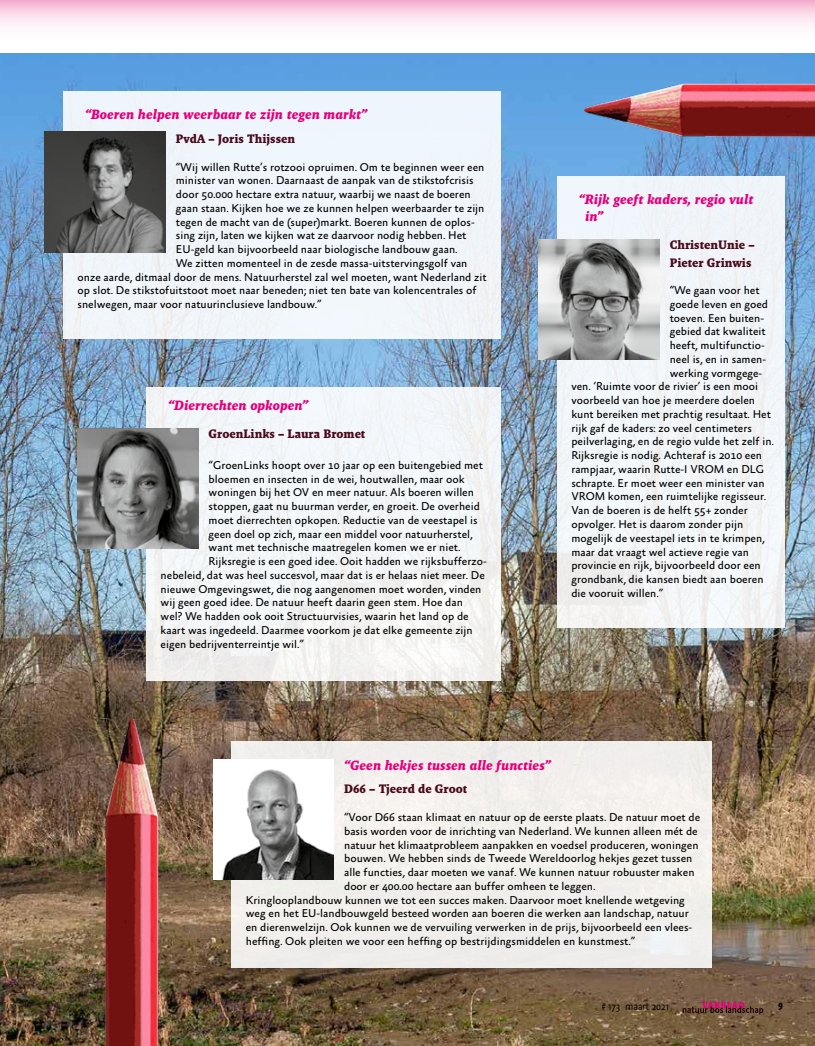
<style>
.page{position:relative;width:815px;height:1046px;background:#fff}
.page>*{position:absolute;margin:0;border:0;box-sizing:border-box;transform-origin:0 0}
.t1{font:italic 700 13.75px/17.5px "Malaga";color:#e5007c}
.t2{font:700 12.5px/17.5px "Malaga";color:#4a0b1c}
.t3{font:11.5px "Absara Sans";color:#000}
.t4{font:300 10.38px "Absara Sans Head";color:#000}
.t5{font:500 10.38px "Absara Sans TF Head";color:#000}
</style>
<div class="page">
<img style="left:0;top:53px;width:815px;height:992px">
<svg style="left:0;top:0;width:815px;height:26px"></svg>
<div style="left:63px;top:91px;width:438px;height:247px;background:#f0f6fc"></div>
<img style="left:45px;top:132px;width:120px;height:120px">
<div style="left:232px;top:741px;width:480px;height:226px;background:#f1efec"></div>
<img style="left:213px;top:759px;width:120px;height:120px">
<div style="left:146px;top:387px;width:355px;height:293px;background:linear-gradient(to right,#f0f3f5,#f4f5f6)"></div>
<img style="left:78px;top:428px;width:120px;height:120px">
<div style="left:557px;top:176px;width:227px;height:451px;background:#f1f5f9"></div>
<img style="left:539px;top:239px;width:120px;height:121px">
<img style="left:585px;top:54px;width:230px;height:125px">
<img style="left:63px;top:718px;width:125px;height:327px">
<svg style="left:683px;top:1001px;width:80px;height:13px"></svg>
<p class="t1" style="left:85px;top:106px;width:284px">“Boeren helpen weerbaar te zijn tegen markt”</p>
<p class="t2" style="left:176px;top:130px;width:121px">PvdA – Joris Thijssen</p>
<p class="t3" style="left:176px;top:161px;width:310px">“Wij willen Rutte’s rotzooi opruimen. Om te beginnen weer een</p>
<p class="t3" style="left:176px;top:174px;width:299px">minister van wonen. Daarnaast de aanpak van de stikstofcrisis</p>
<p class="t3" style="left:176px;top:188px;width:296px">door 50.000 hectare extra natuur, waarbij we naast de boeren</p>
<p class="t3" style="left:176px;top:202px;width:310px">gaan staan. Kijken hoe we ze kunnen helpen weerbaarder te zijn</p>
<p class="t3" style="left:176px;top:216px;width:300px">tegen de macht van de (super)markt. Boeren kunnen de oplos-</p>
<p class="t3" style="left:176px;top:229px;width:292px">sing zijn, laten we kijken wat ze daarvoor nodig hebben. Het</p>
<p class="t3" style="left:176px;top:243px;width:283px">EU-geld kan bijvoorbeeld naar biologische landbouw gaan.</p>
<p class="t3" style="left:176px;top:257px;width:293px">We zitten momenteel in de zesde massa-uitstervingsgolf van</p>
<p class="t3" style="left:78px;top:271px;width:411px">onze aarde, ditmaal door de mens. Natuurherstel zal wel moeten, want Nederland zit</p>
<p class="t3" style="left:78px;top:284px;width:400px">op slot. De stikstofuitstoot moet naar beneden; niet ten bate van kolencentrales of</p>
<p class="t3" style="left:78px;top:298px;width:245px">snelwegen, maar voor natuurinclusieve landbouw.”</p>
<p class="t1" style="left:168px;top:396px;width:142px">“Dierrechten opkopen”</p>
<p class="t2" style="left:209px;top:424px;width:158px">GroenLinks – Laura Bromet</p>
<p class="t3" style="left:209px;top:459px;width:276px">“GroenLinks hoopt over 10 jaar op een buitengebied met</p>
<p class="t3" style="left:209px;top:472px;width:257px">bloemen en insecten in de wei, houtwallen, maar ook</p>
<p class="t3" style="left:209px;top:486px;width:267px">woningen bij het OV en meer natuur. Als boeren willen</p>
<p class="t3" style="left:209px;top:500px;width:273px">stoppen, gaat nu buurman verder, en groeit. De overheid</p>
<p class="t3" style="left:209px;top:514px;width:270px">moet dierrechten opkopen. Reductie van de veestapel is</p>
<p class="t3" style="left:209px;top:527px;width:265px">geen doel op zich, maar een middel voor natuurherstel,</p>
<p class="t3" style="left:209px;top:541px;width:253px">want met technische maatregelen komen we er niet.</p>
<p class="t3" style="left:209px;top:555px;width:280px">Rijksregie is een goed idee. Ooit hadden we rijksbufferzo-</p>
<p class="t3" style="left:161px;top:569px;width:326px">nebeleid, dat was heel succesvol, maar dat is er helaas niet meer. De</p>
<p class="t3" style="left:161px;top:582px;width:322px">nieuwe Omgevingswet, die nog aangenomen moet worden, vinden</p>
<p class="t3" style="left:161px;top:596px;width:304px">wij geen goed idee. De natuur heeft daarin geen stem. Hoe dan</p>
<p class="t3" style="left:161px;top:610px;width:310px">wel? We hadden ook ooit Structuurvisies, waarin het land op de</p>
<p class="t3" style="left:161px;top:624px;width:314px">kaart was ingedeeld. Daarmee voorkom je dat elke gemeente zijn</p>
<p class="t3" style="left:161px;top:637px;width:145px">eigen bedrijventerreintje wil.”</p>
<p class="t1" style="left:585px;top:190px;width:170px;text-indent:-6px">“Rijk geeft kaders, regio vult in”</p>
<p class="t2" style="left:670px;top:236px;width:87px">ChristenUnie –<br>Pieter Grinwis</p>
<p class="t3" style="left:670px;top:284px;width:91px">“We gaan voor het</p>
<p class="t3" style="left:670px;top:298px;width:100px">goede leven en goed</p>
<p class="t3" style="left:670px;top:312px;width:96px">toeven. Een buiten-</p>
<p class="t3" style="left:670px;top:325px;width:98px">gebied dat kwaliteit</p>
<p class="t3" style="left:670px;top:339px;width:97px">heeft, multifunctio-</p>
<p class="t3" style="left:670px;top:353px;width:98px">neel is, en in samen-</p>
<p class="t3" style="left:670px;top:367px;width:94px">werking vormgege-</p>
<p class="t3" style="left:571px;top:380px;width:188px">ven. ‘Ruimte voor de rivier’ is een mooi</p>
<p class="t3" style="left:571px;top:394px;width:185px">voorbeeld van hoe je meerdere doelen</p>
<p class="t3" style="left:571px;top:408px;width:201px">kunt bereiken met prachtig resultaat. Het</p>
<p class="t3" style="left:571px;top:422px;width:182px">rijk gaf de kaders: zo veel centimeters</p>
<p class="t3" style="left:571px;top:435px;width:204px">peilverlaging, en de regio vulde het zelf in.</p>
<p class="t3" style="left:571px;top:449px;width:192px">Rijksregie is nodig. Achteraf is 2010 een</p>
<p class="t3" style="left:571px;top:463px;width:194px">rampjaar, waarin Rutte-I VROM en DLG</p>
<p class="t3" style="left:571px;top:477px;width:195px">schrapte. Er moet weer een minister van</p>
<p class="t3" style="left:571px;top:490px;width:196px">VROM komen, een ruimtelijke regisseur.</p>
<p class="t3" style="left:571px;top:504px;width:178px">Van de boeren is de helft 55+ zonder</p>
<p class="t3" style="left:571px;top:518px;width:173px">opvolger. Het is daarom zonder pijn</p>
<p class="t3" style="left:571px;top:532px;width:195px">mogelijk de veestapel iets in te krimpen,</p>
<p class="t3" style="left:571px;top:545px;width:179px">maar dat vraagt wel actieve regie van</p>
<p class="t3" style="left:571px;top:559px;width:191px">provincie en rijk, bijvoorbeeld door een</p>
<p class="t3" style="left:571px;top:573px;width:194px">grondbank, die kansen biedt aan boeren</p>
<p class="t3" style="left:571px;top:587px;width:93px">die vooruit willen.”</p>
<p class="t1" style="left:344px;top:756px;width:208px">“Geen hekjes tussen alle functies”</p>
<p class="t2" style="left:344px;top:780px;width:125px">D66 – Tjeerd de Groot</p>
<p class="t3" style="left:344px;top:811px;width:358px">“Voor D66 staan klimaat en natuur op de eerste plaats. De natuur moet de</p>
<p class="t3" style="left:344px;top:824px;width:355px">basis worden voor de inrichting van Nederland. We kunnen alleen mét de</p>
<p class="t3" style="left:344px;top:838px;width:356px">natuur het klimaatprobleem aanpakken en voedsel produceren, woningen</p>
<p class="t3" style="left:344px;top:852px;width:350px">bouwen. We hebben sinds de Tweede Wereldoorlog hekjes gezet tussen</p>
<p class="t3" style="left:344px;top:866px;width:352px">alle functies, daar moeten we vanaf. We kunnen natuur robuuster maken</p>
<p class="t3" style="left:344px;top:879px;width:253px">door er 400.00 hectare aan buffer omheen te leggen.</p>
<p class="t3" style="left:246px;top:893px;width:441px">Kringlooplandbouw kunnen we tot een succes maken. Daarvoor moet knellende wetgeving</p>
<p class="t3" style="left:246px;top:907px;width:445px">weg en het EU-landbouwgeld besteed worden aan boeren die werken aan landschap, natuur</p>
<p class="t3" style="left:246px;top:921px;width:448px">en dierenwelzijn. Ook kunnen we de vervuiling verwerken in de prijs, bijvoorbeeld een vlees-</p>
<p class="t3" style="left:246px;top:934px;width:391px">heffing. Ook pleiten we voor een heffing op bestrijdingsmiddelen en kunstmest.”</p>
<p class="t4" style="left:602px;top:999px;width:69px"># 173 maart 2021</p>
<p class="t5" style="left:778px;top:999px;width:6px">9</p>
</div>
